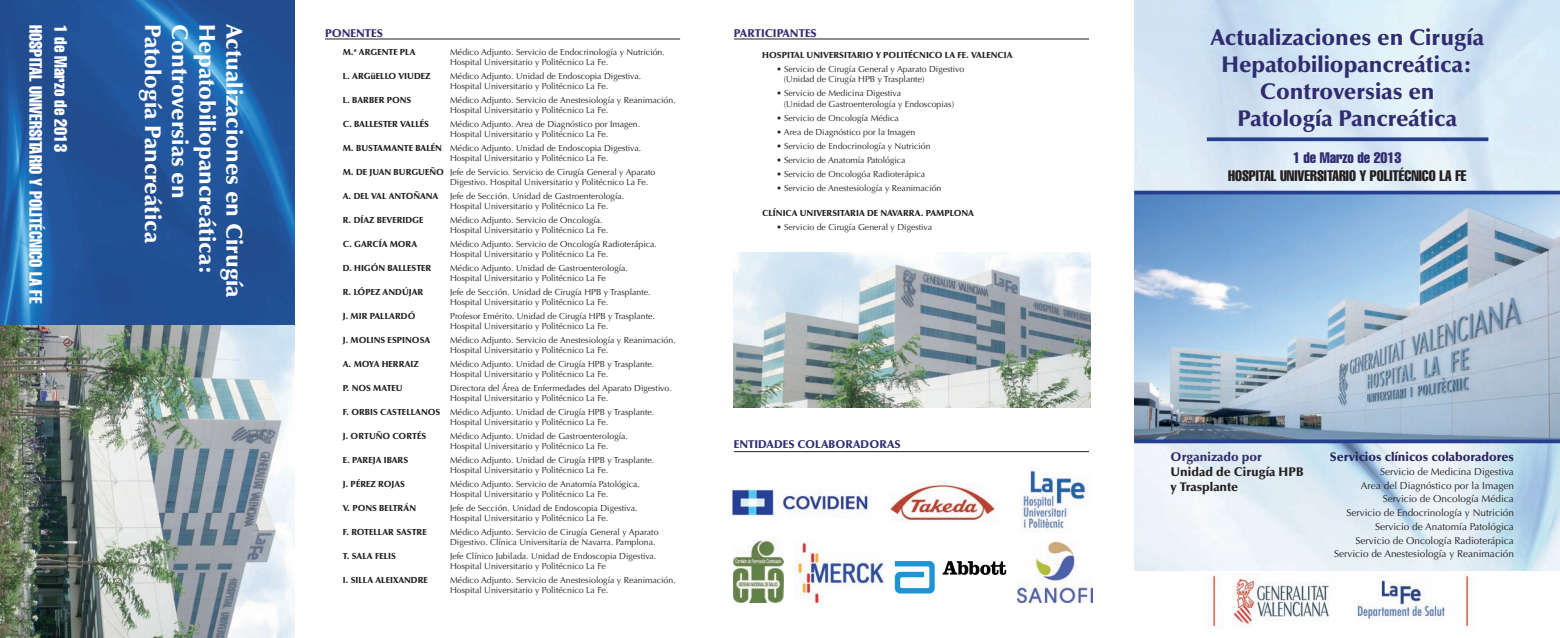
<style>
.page{position:relative;width:1560px;height:638px;background:#fff}
.page>*{position:absolute;margin:0;border:0;box-sizing:border-box;transform-origin:0 0}
.t1{font:900 22.5px/27px "Optima LT Std";color:#312b70;text-align:center}
.t2{font:900 22.5px "Optima LT Std";color:#fff}
.t3{font:17.5px "Helvetica LT Std Comp";color:#fff}
.t4{font:15px "Helvetica LT Std Comp";color:#231f20}
.t5{font:15px "Helvetica LT Std Comp";color:#312b70}
.t6{font:900 12.5px "Optima LT Std";color:#272360}
.t7{font:900 12.5px/15px "Optima LT Std";color:#231f20}
.t8{font:900 12.5px "Optima LT Std";color:#312b70}
.t9{font:900 11.25px "Optima LT Std";color:#312b70}
.t10{font:10px/13.8px "Optima LT Std";color:#231f20;text-align:right}
.t11{font:8.75px/10.5px "Optima LT Std";color:#231f20}
.t12{font:900 8.75px "Optima LT Std";color:#231f20}
.s1{font-weight:900}
</style>
<div class="page">
<img style="left:1134px;top:0;width:425px;height:570px">
<hr style="left:325px;top:39px;width:355px;height:1px;background:#231f20">
<img style="left:733px;top:541px;width:50px;height:61px">
<img style="left:888px;top:483px;width:110px;height:39px">
<img style="left:794px;top:541px;width:90px;height:64px">
<img style="left:1021px;top:469px;width:67px;height:63px">
<img style="left:729px;top:489px;width:141px;height:29px">
<hr style="left:733px;top:39px;width:355px;height:1px;background:#231f20">
<hr style="left:733px;top:451px;width:355px;height:1px;background:#231f20">
<img style="left:0;top:0;width:294px;height:326px">
<img style="left:0;top:326px;width:294px;height:312px">
<img style="left:1212px;top:573px;width:257px;height:55px">
<img style="left:1134px;top:194px;width:425px;height:245px">
<svg style="left:1206px;top:137px;width:281px;height:4px"></svg>
<hr style="left:1134px;top:191px;width:425px;height:3px;background:#253f8e">
<svg style="left:1134px;top:439px;width:425px;height:4px;background:#2c468f"></svg>
<img style="left:733px;top:253px;width:357px;height:155px">
<img style="left:894px;top:561px;width:113px;height:33px">
<img style="left:1017px;top:542px;width:74px;height:60px">
<h2 class="t3" style="left:47px;top:25px;width:279px;rotate:90deg">HOSPITAL UNIVERSITARIO Y POLITÉCNICO LA FE</h2>
<h2 class="t3" style="left:72px;top:25px;width:128px;rotate:90deg">1 de Marzo de 2013</h2>
<h1 class="t2" style="left:166px;top:24px;width:221px;rotate:90deg">Patología Pancreática</h1>
<h1 class="t2" style="left:193px;top:24px;width:176px;rotate:90deg">Controversias en</h1>
<h1 class="t2" style="left:220px;top:24px;width:253px;rotate:90deg">Hepatobiliopancreática:</h1>
<h1 class="t2" style="left:247px;top:24px;width:275px;rotate:90deg">Actualizaciones en Cirugía</h1>
<p class="t9" style="left:325px;top:26px;width:60px">PONENTES</p>
<p class="t12" style="left:343px;top:47px;width:74px">M.ª ARGENTE PLA</p>
<p class="t11" style="left:450px;top:47px;width:216px">Médico Adjunto. Servicio de Endocrinología y Nutrición.<br>Hospital Universitario y Politécnico La Fe.</p>
<p class="t12" style="left:343px;top:71px;width:89px">L. ARGüELLO VIUDEZ</p>
<p class="t11" style="left:450px;top:71px;width:192px">Médico Adjunto. Unidad de Endoscopia Digestiva.<br>Hospital Universitario y Politécnico La Fe.</p>
<p class="t12" style="left:343px;top:95px;width:70px">L. BARBER PONS</p>
<p class="t11" style="left:450px;top:95px;width:227px">Médico Adjunto. Servicio de Anestesiología y Reanimación.<br>Hospital Universitario y Politécnico La Fe.</p>
<p class="t12" style="left:343px;top:119px;width:88px">C. BALLESTER VALLÉS</p>
<p class="t11" style="left:450px;top:119px;width:191px">Médico Adjunto. Area de Diagnóstico por Imagen.<br>Hospital Universitario y Politécnico La Fe.</p>
<p class="t11" style="left:450px;top:143px;width:192px;text-indent:-107px"><span class="s1">M. BUSTAMANTE BALÉN</span> Médico Adjunto. Unidad de Endoscopia Digestiva.<br>Hospital Universitario y Politécnico La Fe.</p>
<p class="t11" style="left:450px;top:167px;width:207px;text-indent:-107px"><span class="s1">M. DE JUAN BURGUEÑO</span> Jefe de Servicio. Servicio de Cirugía General y Aparato<br>Digestivo. Hospital Universitario y Politécnico La Fe.</p>
<p class="t12" style="left:343px;top:191px;width:97px">A. DEL VAL ANTOÑANA</p>
<p class="t11" style="left:450px;top:191px;width:175px">Jefe de Sección. Unidad de Gastroenterología.<br>Hospital Universitario y Politécnico La Fe.</p>
<p class="t12" style="left:343px;top:215px;width:82px">R. DÍAZ BEVERIDGE</p>
<p class="t11" style="left:450px;top:215px;width:159px">Médico Adjunto. Servicio de Oncología.<br>Hospital Universitario y Politécnico La Fe.</p>
<p class="t12" style="left:343px;top:239px;width:76px">C. GARCÍA MORA</p>
<p class="t11" style="left:450px;top:239px;width:208px">Médico Adjunto. Servicio de Oncología Radioterápica.<br>Hospital Universitario y Politécnico La Fe.</p>
<p class="t12" style="left:343px;top:263px;width:90px">D. HIGÓN BALLESTER</p>
<p class="t11" style="left:450px;top:263px;width:179px">Médico Adjunto. Unidad de Gastroenterología.<br>Hospital Universitario y Politécnico La Fe</p>
<p class="t12" style="left:343px;top:287px;width:82px">R. LÓPEZ ANDÚJAR</p>
<p class="t11" style="left:450px;top:287px;width:202px">Jefe de Sección. Unidad de Cirugía HPB y Trasplante.<br>Hospital Universitario y Politécnico La Fe.</p>
<p class="t12" style="left:343px;top:311px;width:74px">J. MIR PALLARDÓ</p>
<p class="t11" style="left:450px;top:311px;width:206px">Profesor Emérito. Unidad de Cirugía HPB y Trasplante.<br>Hospital Universitario y Politécnico La Fe.</p>
<p class="t12" style="left:343px;top:335px;width:89px">J. MOLINS ESPINOSA</p>
<p class="t11" style="left:450px;top:335px;width:227px">Médico Adjunto. Servicio de Anestesiología y Reanimación.<br>Hospital Universitario y Politécnico La Fe.</p>
<p class="t12" style="left:343px;top:359px;width:78px">A. MOYA HERRAIZ</p>
<p class="t11" style="left:450px;top:359px;width:205px">Médico Adjunto. Unidad de Cirugía HPB y Trasplante.<br>Hospital Universitario y Politécnico La Fe.</p>
<p class="t12" style="left:343px;top:383px;width:62px">P. NOS MATEU</p>
<p class="t11" style="left:450px;top:383px;width:223px">Directora del Área de Enfermedades del Aparato Digestivo.<br>Hospital Universitario y Politécnico La Fe.</p>
<p class="t11" style="left:450px;top:407px;width:205px;text-indent:-107px"><span class="s1">F. ORBIS CASTELLANOS</span> Médico Adjunto. Unidad de Cirugía HPB y Trasplante.<br>Hospital Universitario y Politécnico La Fe.</p>
<p class="t12" style="left:343px;top:431px;width:85px">J. ORTUÑO CORTÉS</p>
<p class="t11" style="left:450px;top:431px;width:179px">Médico Adjunto. Unidad de Gastroenterología.<br>Hospital Universitario y Politécnico La Fe.</p>
<p class="t12" style="left:343px;top:455px;width:67px">E. PAREJA IBARS</p>
<p class="t11" style="left:450px;top:455px;width:205px">Médico Adjunto. Unidad de Cirugía HPB y Trasplante.<br>Hospital Universitario y Politécnico La Fe.</p>
<p class="t12" style="left:343px;top:479px;width:64px">J. PÉREZ ROJAS</p>
<p class="t11" style="left:450px;top:479px;width:191px">Médico Adjunto. Servicio de Anatomía Patológica.<br>Hospital Universitario y Politécnico La Fe.</p>
<p class="t12" style="left:343px;top:503px;width:75px">V. PONS BELTRÁN</p>
<p class="t11" style="left:450px;top:503px;width:189px">Jefe de Sección. Unidad de Endoscopia Digestiva.<br>Hospital Universitario y Politécnico La Fe.</p>
<p class="t12" style="left:343px;top:527px;width:86px">F. ROTELLAR SASTRE</p>
<p class="t11" style="left:450px;top:527px;width:210px">Médico Adjunto. Servicio de Cirugía General y Aparato<br>Digestivo. Clínica Universitaria de Navarra. Pamplona.</p>
<p class="t12" style="left:343px;top:551px;width:55px">T. SALA FELIS</p>
<p class="t11" style="left:450px;top:551px;width:208px">Jefe Clínico Jubilada. Unidad de Endoscopia Digestiva.<br>Hospital Universitario y Politécnico La Fe</p>
<p class="t12" style="left:343px;top:575px;width:87px">I. SILLA ALEIXANDRE</p>
<p class="t11" style="left:450px;top:575px;width:227px">Médico Adjunto. Servicio de Anestesiología y Reanimación.<br>Hospital Universitario y Politécnico La Fe.</p>
<p class="t9" style="left:733px;top:26px;width:84px">PARTICIPANTES</p>
<p class="t12" style="left:762px;top:49px;width:252px">HOSPITAL UNIVERSITARIO Y POLITÉCNICO LA FE. VALENCIA</p>
<p class="t11" style="left:783px;top:64px;width:182px;text-indent:-7px">• Servicio de Cirugía General y Aparato Digestivo (Unidad de Cirugía HPB y Trasplante)</p>
<p class="t11" style="left:783px;top:88px;width:172px;text-indent:-7px">• Servicio de Medicina Digestiva<br>(Unidad de Gastroenterología y Endoscopias)</p>
<p class="t11" style="left:776px;top:113px;width:124px">• Servicio de Oncología Médica</p>
<p class="t11" style="left:776px;top:127px;width:140px">• Area de Diagnóstico por la Imagen</p>
<p class="t11" style="left:776px;top:141px;width:156px">• Servicio de Endocrinología y Nutrición</p>
<p class="t11" style="left:776px;top:155px;width:131px">• Servicio de Anatomía Patológica</p>
<p class="t11" style="left:776px;top:169px;width:150px">• Servicio de Oncologóa Radioterápica</p>
<p class="t11" style="left:776px;top:183px;width:166px">• Servicio de Anestesiología y Reanimación</p>
<p class="t12" style="left:762px;top:207px;width:213px">CLÍNICA UNIVERSITARIA DE NAVARRA. PAMPLONA</p>
<p class="t11" style="left:776px;top:221px;width:157px">• Servicio de Cirugía General y Digestiva</p>
<p class="t9" style="left:733px;top:437px;width:168px">ENTIDADES COLABORADORAS</p>
<h1 class="t1" style="left:1210px;top:24px;width:275px">Actualizaciones en Cirugía<br>Hepatobiliopancreática:<br>Controversias en<br>Patología Pancreática</h1>
<h3 class="t5" style="left:1292px;top:148px;width:110px">1 de Marzo de 2013</h3>
<h3 class="t4" style="left:1227px;top:166px;width:240px">HOSPITAL UNIVERSITARIO Y POLITÉCNICO LA FE</h3>
<h3 class="t8" style="left:1170px;top:449px;width:93px">Organizado por</h3>
<h3 class="t7" style="left:1170px;top:464px;width:134px">Unidad de Cirugía HPB y Trasplante</h3>
<h3 class="t6" style="left:1329px;top:449px;width:185px">Servicios clínicos colaboradores</h3>
<p class="t10" style="left:1333px;top:465px;width:181px">Servicio de Medicina Digestiva<br>Area del Diagnóstico por la Imagen Servicio de Oncología Médica<br>Servicio de Endocrinología y Nutrición Servicio de Anatomía Patológica<br>Servicio de Oncología Radioterápica Servicio de Anestesiología y Reanimación</p>
</div>
